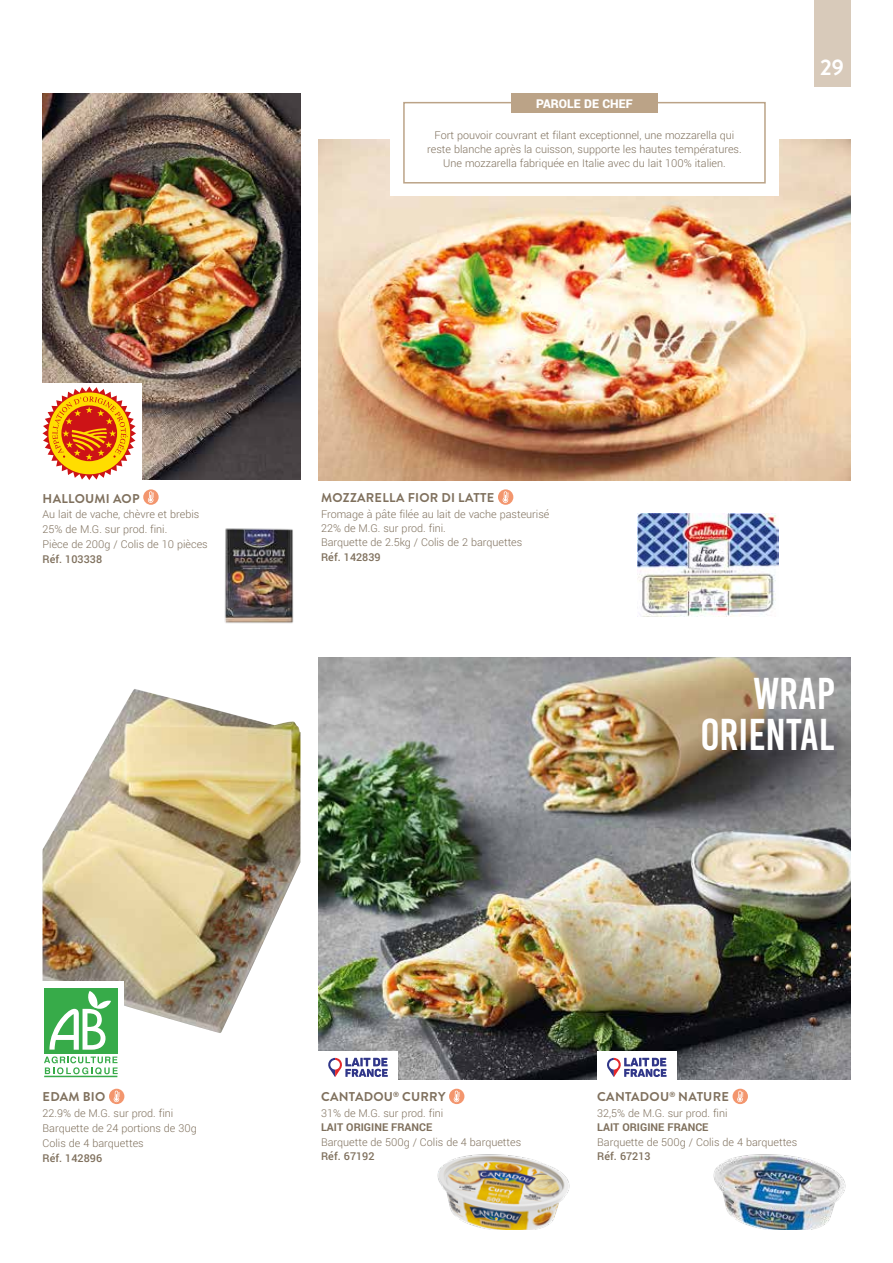
<style>
.page{position:relative;width:893px;height:1263px;background:#fff}
.page>*{position:absolute;margin:0;border:0;box-sizing:border-box;transform-origin:0 0}
.t1{font:44.55px/41.2px "Bebas Kai";color:#fff;text-align:right}
.t2{font:700 22.5px "Brandon Grotesque";color:#fff}
.t3{font:900 13.5px "Yantramanav";color:#fff}
.t4{font:700 12.75px "Brandon Grotesque";letter-spacing:.02em;color:#7f705d}
.t5{font:300 12px/14.4px "Yantramanav";color:#7f705d}
.t6{font:500 12px "Yantramanav";color:#7f705d}
.t7{font:700 12px "Yantramanav";color:#7f705d}
</style>
<div class="page">
<img style="left:43px;top:94px;width:257px;height:386px">
<img style="left:43px;top:689px;width:257px;height:344px">
<img style="left:318px;top:140px;width:532px;height:340px">
<img style="left:318px;top:657px;width:532px;height:422px">
<img style="left:224px;top:528px;width:70px;height:96px">
<svg style="left:498px;top:489px;width:15px;height:16px"></svg>
<svg style="left:503px;top:491px;width:6px;height:12px"></svg>
<div style="left:449px;top:1089px;width:15px;height:15px;background:#f3966e;border-radius:50%"></div>
<svg style="left:454px;top:1091px;width:6px;height:11px"></svg>
<div style="left:733px;top:1089px;width:15px;height:15px;background:#f3966e;border-radius:50%"></div>
<svg style="left:737px;top:1091px;width:6px;height:11px"></svg>
<svg style="left:143px;top:489px;width:16px;height:16px"></svg>
<svg style="left:148px;top:491px;width:6px;height:12px"></svg>
<div style="left:109px;top:1089px;width:15px;height:15px;background:#f3966e;border-radius:50%"></div>
<svg style="left:114px;top:1091px;width:6px;height:11px"></svg>
<div style="left:38px;top:383px;width:104px;height:107px;background:#fff"></div>
<svg style="left:43px;top:387px;width:93px;height:93px"></svg>
<div style="left:390px;top:83px;width:389px;height:113px;background:#fff"></div>
<div style="left:403px;top:102px;width:363px;height:82px;border:2px solid #bba387"></div>
<div style="left:511px;top:93px;width:147px;height:20px;background:#bba387"></div>
<img style="left:638px;top:513px;width:141px;height:104px">
<img style="left:437px;top:1154px;width:133px;height:75px">
<img style="left:713px;top:1154px;width:133px;height:75px">
<div style="left:35px;top:982px;width:89px;height:101px;background:#fff"></div>
<svg style="left:44px;top:988px;width:74px;height:90px"></svg>
<hr style="left:44px;top:1076px;width:73px;height:1px;background:#37ab49">
<svg style="left:44px;top:1056px;width:74px;height:18px"></svg>
<div style="left:44px;top:988px;width:73px;height:65px;background:#37ab49"></div>
<svg style="left:49px;top:991px;width:62px;height:59px"></svg>
<div style="left:318px;top:1051px;width:80px;height:31px;background:#fff"></div>
<svg style="left:328px;top:1058px;width:60px;height:19px"></svg>
<div style="left:597px;top:1051px;width:80px;height:31px;background:#fff"></div>
<svg style="left:607px;top:1058px;width:59px;height:19px"></svg>
<div style="left:814px;top:0;width:36px;height:87px;background:#d8caba"></div>
<p class="t3" style="left:536px;top:95px;width:98px">PAROLE DE CHEF</p>
<p class="t5" style="left:427px;top:128px;width:316px;text-align:center">Fort pouvoir couvrant et filant exceptionnel, une mozzarella qui reste blanche après la cuisson, supporte les hautes températures.<br>Une mozzarella fabriquée en Italie avec du lait 100% italien.</p>
<h2 class="t2" style="left:820px;top:51px;width:25px">29</h2>
<p class="t4" style="left:43px;top:490px;width:99px">HALLOUMI AOP</p>
<p class="t5" style="left:43px;top:507px;width:167px;line-height:15px">Au lait de vache, chèvre et brebis<br>25% de M.G. sur prod. fini.<br>Pièce de 200g / Colis de 10 pièces</p>
<p class="t6" style="left:43px;top:551px;width:61px">Réf. 103338</p>
<p class="t4" style="left:321px;top:488px;width:175px">MOZZARELLA FIOR DI LATTE</p>
<p class="t5" style="left:321px;top:507px;width:230px">Fromage à pâte filée au lait de vache pasteurisé<br>22% de M.G. sur prod. fini.<br>Barquette de 2.5kg / Colis de 2 barquettes</p>
<p class="t6" style="left:321px;top:549px;width:61px">Réf. 142839</p>
<h1 class="t1" style="left:701px;top:673px;width:136px">WRAP<br>ORIENTAL</h1>
<p class="t4" style="left:43px;top:1087px;width:64px">EDAM BIO</p>
<p class="t5" style="left:43px;top:1106px;width:156px;line-height:15px">22.9% de M.G. sur prod. fini<br>Barquette de 24 portions de 30g<br>Colis de 4 barquettes</p>
<p class="t6" style="left:43px;top:1151px;width:61px">Réf. 142896</p>
<p class="t4" style="left:321px;top:1087px;width:126px">CANTADOU<sup>®</sup> CURRY</p>
<p class="t5" style="left:321px;top:1106px;width:124px">31% de M.G. sur prod. fini</p>
<p class="t7" style="left:321px;top:1120px;width:113px">LAIT ORIGINE FRANCE</p>
<p class="t5" style="left:321px;top:1135px;width:202px">Barquette de 500g / Colis de 4 barquettes</p>
<p class="t6" style="left:321px;top:1149px;width:55px">Réf. 67192</p>
<p class="t4" style="left:597px;top:1087px;width:133px">CANTADOU<sup>®</sup> NATURE</p>
<p class="t5" style="left:597px;top:1106px;width:132px">32,5% de M.G. sur prod. fini</p>
<p class="t7" style="left:597px;top:1120px;width:113px">LAIT ORIGINE FRANCE</p>
<p class="t5" style="left:597px;top:1135px;width:202px">Barquette de 500g / Colis de 4 barquettes</p>
<p class="t6" style="left:597px;top:1149px;width:55px">Réf. 67213</p>
</div>
